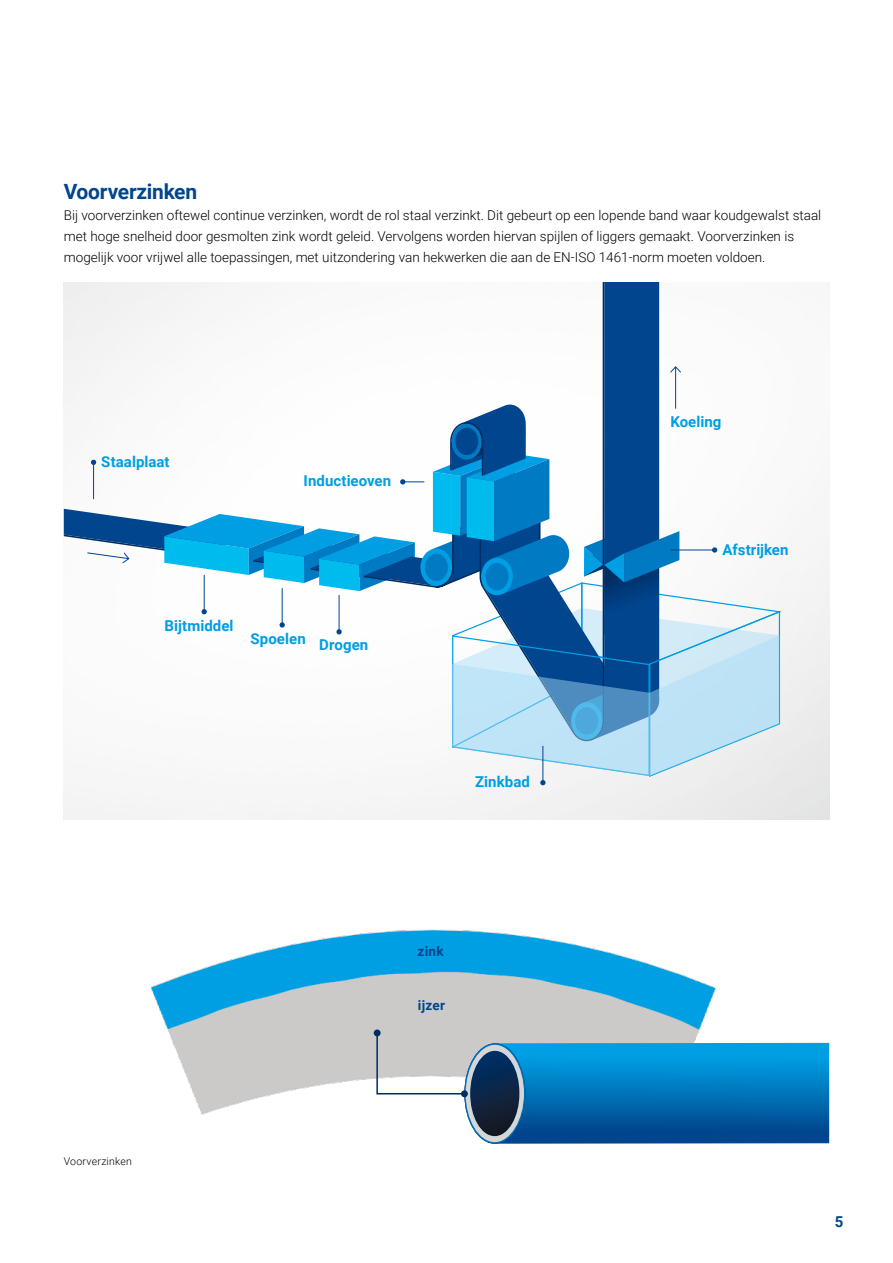
<style>
.page{position:relative;width:893px;height:1263px;background:#fff}
.page>*{position:absolute;margin:0;border:0;box-sizing:border-box;transform-origin:0 0}
.t1{font:700 21px "Roboto";letter-spacing:-.01em;color:#00458e}
.t2{font:700 15px "Roboto";letter-spacing:.005em;color:#009ee3}
.t3{font:700 15px "Roboto";color:#00458e}
.t4{font:300 13.5px/21px "Roboto";color:#000}
.t5{font:700 13.5px "Roboto";letter-spacing:.02em;color:#00458e}
.t6{font:300 10.5px "Roboto";letter-spacing:.025em;color:#000}
</style>
<div class="page">
<svg style="left:64px;top:283px;width:720px;height:502px"></svg>
<img style="left:151px;top:929px;width:565px;height:186px">
<div style="left:374px;top:1029px;width:7px;height:7px;background:#002d62;border-radius:50%"></div>
<svg style="left:376px;top:1031px;width:453px;height:113px"></svg>
<div style="left:461px;top:1090px;width:7px;height:7px;background:#002d62;border-radius:50%"></div>
<h1 class="t1" style="left:64px;top:176px;width:135px">Voorverzinken</h1>
<p class="t4" style="left:64px;top:204px;width:759px">Bij voorverzinken oftewel continue verzinken, wordt de rol staal verzinkt. Dit gebeurt op een lopende band waar koudgewalst staal met hoge snelheid door gesmolten zink wordt geleid. Vervolgens worden hiervan spijlen of liggers gemaakt. Voorverzinken is mogelijk voor vrijwel alle toepassingen, met uitzondering van hekwerken die aan de EN-ISO 1461-norm moeten voldoen.</p>
<p class="t2" style="left:101px;top:451px;width:70px">Staalplaat</p>
<p class="t2" style="left:304px;top:470px;width:89px">Inductieoven</p>
<p class="t2" style="left:165px;top:615px;width:70px">Bijtmiddel</p>
<p class="t2" style="left:251px;top:628px;width:57px">Spoelen</p>
<p class="t2" style="left:319px;top:634px;width:51px">Drogen</p>
<p class="t2" style="left:475px;top:771px;width:56px">Zinkbad</p>
<p class="t2" style="left:670px;top:411px;width:53px">Koeling</p>
<p class="t2" style="left:722px;top:539px;width:68px">Afstrijken</p>
<p class="t6" style="left:64px;top:1153px;width:70px">Voorverzinken</p>
<p class="t5" style="left:418px;top:942px;width:28px">zink</p>
<p class="t5" style="left:418px;top:996px;width:29px">ijzer</p>
<p class="t3" style="left:835px;top:1211px;width:10px">5</p>
</div>
